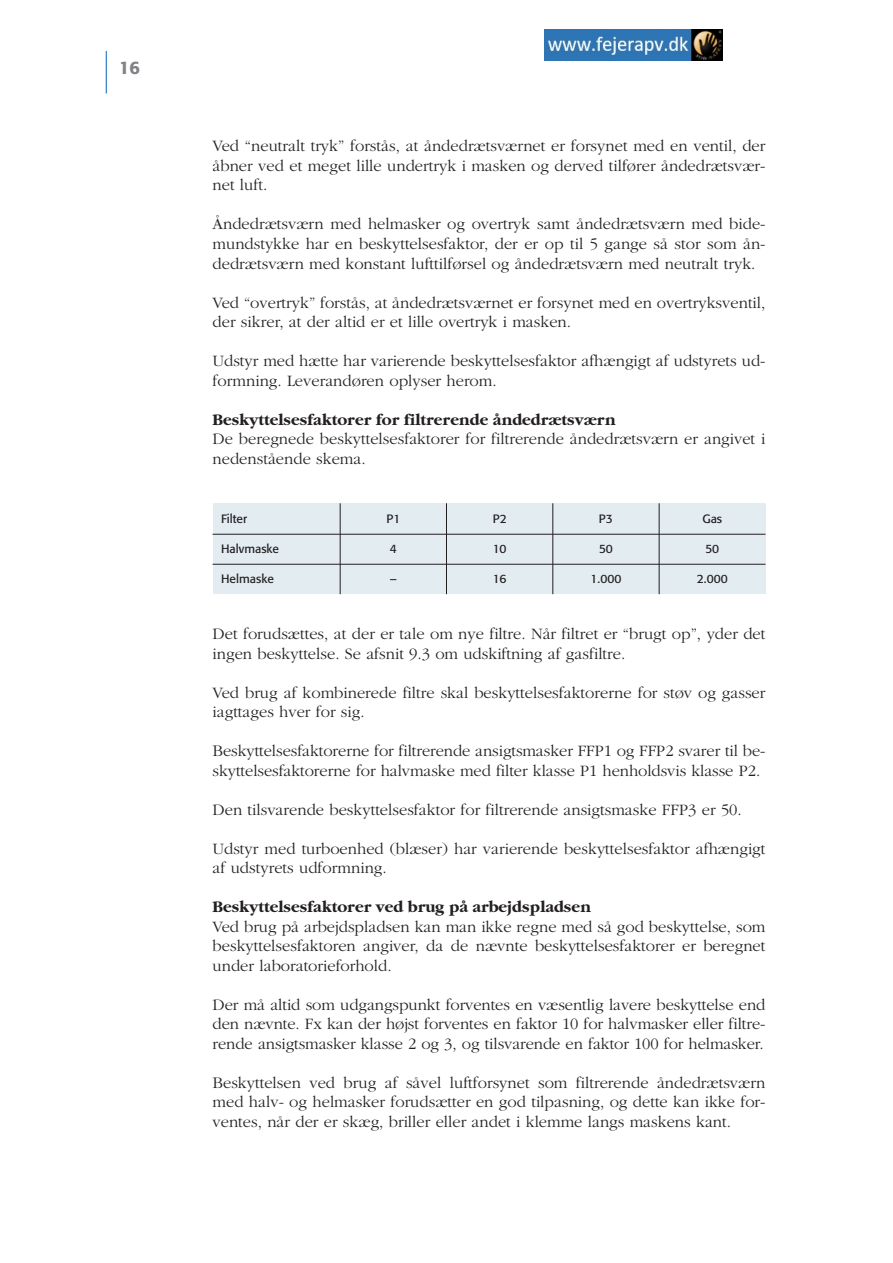
<style>
.page{position:relative;width:893px;height:1263px;background:#fff}
.page>*{position:absolute;margin:0;border:0;box-sizing:border-box;transform-origin:0 0}
.t1{font:500 18px "Formata";color:#808285}
.t2{font:300 16.5px/19.5px "Garamond";color:#231f20}
.t3{font:700 16.5px "Garamond";color:#231f20}
.t4{font:12px "Formata";color:#231f20}
</style>
<div class="page">
<svg style="left:105px;top:51px;width:661px;height:544px"></svg>
<img style="left:544px;top:29px;width:179px;height:31px">
<p class="t1" style="left:119px;top:60px;width:22px">16</p>
<p class="t2" style="left:213px;top:136px;width:554px;text-align:justify">Ved “neutralt tryk” forstås, at åndedrætsværnet er forsynet med en ventil, der åbner ved et meget lille undertryk i masken og derved tilfører åndedrætsvær&shy;net luft.</p>
<p class="t2" style="left:213px;top:214px;width:554px;text-align:justify">Åndedrætsværn med helmasker og overtryk samt åndedrætsværn med bide&shy;mundstykke har en beskyttelsesfaktor, der er op til 5 gange så stor som ån&shy;dedrætsværn med konstant lufttilførsel og åndedrætsværn med neutralt tryk.</p>
<p class="t2" style="left:213px;top:292px;width:554px">Ved “overtryk” forstås, at åndedrætsværnet er forsynet med en overtryksventil, der sikrer, at der altid er et lille overtryk i masken.</p>
<p class="t2" style="left:213px;top:351px;width:554px">Udstyr med hætte har varierende beskyttelsesfaktor afhængigt af udstyrets ud&shy;formning. Leverandøren oplyser herom.</p>
<p class="t3" style="left:213px;top:409px;width:405px">Beskyttelsesfaktorer for filtrerende åndedrætsværn</p>
<p class="t2" style="left:213px;top:429px;width:554px">De beregnede beskyttelsesfaktorer for filtrerende åndedrætsværn er angivet i nedenstående skema.</p>
<p class="t4" style="left:221px;top:514px;width:28px">Filter</p>
<p class="t4" style="left:386px;top:514px;width:15px">P1</p>
<p class="t4" style="left:493px;top:514px;width:15px">P2</p>
<p class="t4" style="left:599px;top:514px;width:15px">P3</p>
<p class="t4" style="left:702px;top:514px;width:21px">Gas</p>
<p class="t4" style="left:221px;top:544px;width:59px">Halvmaske</p>
<p class="t4" style="left:390px;top:544px;width:8px">4</p>
<p class="t4" style="left:493px;top:544px;width:15px">10</p>
<p class="t4" style="left:599px;top:544px;width:15px">50</p>
<p class="t4" style="left:705px;top:544px;width:15px">50</p>
<p class="t4" style="left:221px;top:574px;width:54px">Helmaske</p>
<p class="t4" style="left:390px;top:574px;width:8px">–</p>
<p class="t4" style="left:493px;top:574px;width:15px">16</p>
<p class="t4" style="left:590px;top:574px;width:32px">1.000</p>
<p class="t4" style="left:697px;top:574px;width:32px">2.000</p>
<p class="t2" style="left:213px;top:624px;width:554px">Det forudsættes, at der er tale om nye filtre. Når filtret er “brugt op”, yder det ingen beskyttelse. Se afsnit 9.3 om udskiftning af gasfiltre.</p>
<p class="t2" style="left:213px;top:682px;width:554px">Ved brug af kombinerede filtre skal beskyttelsesfaktorerne for støv og gasser iagttages hver for sig.</p>
<p class="t2" style="left:213px;top:741px;width:554px">Beskyttelsesfaktorerne for filtrerende ansigtsmasker FFP1 og FFP2 svarer til be&shy;skyttelsesfaktorerne for halvmaske med filter klasse P1 henholdsvis klasse P2.</p>
<p class="t2" style="left:213px;top:799px;width:531px">Den tilsvarende beskyttelsesfaktor for filtrerende ansigtsmaske FFP3 er 50.</p>
<p class="t2" style="left:213px;top:838px;width:554px">Udstyr med turboenhed (blæser) har varierende beskyttelsesfaktor afhængigt af udstyrets udformning.</p>
<p class="t3" style="left:213px;top:897px;width:380px">Beskyttelsesfaktorer ved brug på arbejdspladsen</p>
<p class="t2" style="left:213px;top:916px;width:554px;text-align:justify">Ved brug på arbejdspladsen kan man ikke regne med så god beskyttelse, som beskyttelsesfaktoren angiver, da de nævnte beskyttelsesfaktorer er beregnet under laboratorieforhold.</p>
<p class="t2" style="left:213px;top:994px;width:554px;text-align:justify">Der må altid som udgangspunkt forventes en væsentlig lavere beskyttelse end den nævnte. Fx kan der højst forventes en faktor 10 for halvmasker eller filtre&shy;rende ansigtsmasker klasse 2 og 3, og tilsvarende en faktor 100 for helmasker.</p>
<p class="t2" style="left:213px;top:1072px;width:554px;text-align:justify">Beskyttelsen ved brug af såvel luftforsynet som filtrerende åndedrætsværn med halv- og helmasker forudsætter en god tilpasning, og dette kan ikke for&shy;ventes, når der er skæg, briller eller andet i klemme langs maskens kant.</p>
</div>
